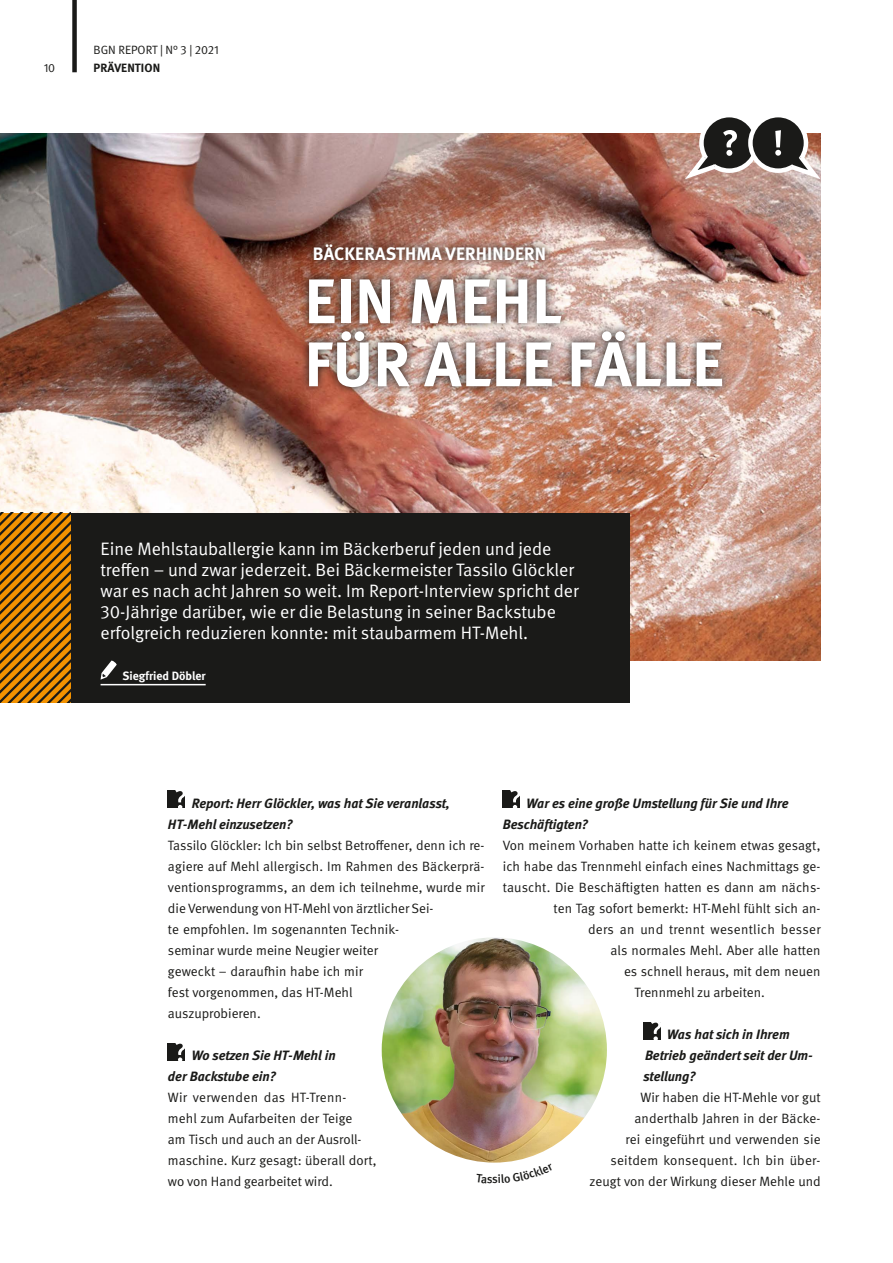
<style>
.page{position:relative;width:893px;height:1263px;background:#fff}
.page>*{position:absolute;margin:0;border:0;box-sizing:border-box;transform-origin:0 0}
.t1{font:700 63px/63px "DGUV Meta";letter-spacing:.01em;color:#fff}
.t2{font:18px/21px "DGUV Meta";color:#fff}
.t3{font:700 18px "DGUV Meta";letter-spacing:.01em;color:#fff}
.t4{font:13.5px/21px "DGUV Meta";letter-spacing:.005em;color:#1a1a18}
.t5{font:italic 700 13.5px/21px "DGUV Meta";color:#1a1a18}
.t6{font:13.5px "DGUV Meta";letter-spacing:.025em;color:#1a1a18}
.t7{font:12px "DGUV Meta";color:#1a1a18}
.t8{font:700 12px "DGUV Meta";color:#fff}
.t9{font:700 12px "DGUV Meta";letter-spacing:.01em;color:#1a1a18}
.t10{font:500 12px "DGUV Meta";color:#1a1a18}
</style>
<div class="page">
<img style="left:0;top:134px;width:821px;height:526px">
<div style="left:71px;top:513px;width:558px;height:189px;background:#1a1a18"></div>
<hr style="left:101px;top:684px;width:105px;height:1px;background:#fff">
<svg style="left:101px;top:660px;width:16px;height:20px"></svg>
<svg style="left:0;top:513px;width:71px;height:190px;background:#ac6b07"></svg>
<img style="left:300px;top:236px;width:431px;height:160px">
<div style="left:168px;top:790px;width:17px;height:17px;background:#1a1a18"></div>
<svg style="left:175px;top:790px;width:10px;height:17px"></svg>
<div style="left:168px;top:1043px;width:17px;height:17px;background:#1a1a18"></div>
<svg style="left:175px;top:1043px;width:10px;height:17px"></svg>
<div style="left:503px;top:790px;width:17px;height:17px;background:#1a1a18"></div>
<svg style="left:510px;top:790px;width:10px;height:17px"></svg>
<div style="left:643px;top:1022px;width:17px;height:17px;background:#1a1a18"></div>
<svg style="left:651px;top:1022px;width:9px;height:17px"></svg>
<img style="left:382px;top:937px;width:225px;height:225px;border-radius:113px">
<svg style="left:701px;top:115px;width:56px;height:56px"></svg>
<div style="left:699px;top:113px;width:60px;height:60px;border:4px solid #fff;border-radius:50%"></div>
<svg style="left:750px;top:115px;width:56px;height:56px"></svg>
<div style="left:748px;top:113px;width:60px;height:60px;border:4px solid #fff;border-radius:50%"></div>
<svg style="left:679px;top:130px;width:58px;height:54px"></svg>
<svg style="left:775px;top:130px;width:46px;height:54px"></svg>
<div style="left:72px;top:0;width:5px;height:72px;background:#1a1a18"></div>
<p class="t7" style="left:94px;top:43px;width:127px">BGN REPORT | N° 3 | 2021</p>
<p class="t7" style="left:44px;top:61px;width:13px">10</p>
<p class="t9" style="left:94px;top:61px;width:68px">PRÄVENTION</p>
<h2 class="t3" style="left:313px;top:243px;width:235px">BÄCKERASTHMA VERHINDERN</h2>
<h1 class="t1" style="left:305px;top:272px;width:420px">EIN MEHL<br>FÜR ALLE FÄLLE</h1>
<p class="t2" style="left:101px;top:539px;width:480px">Eine Mehlstauballergie kann im Bäckerberuf jeden und jede treffen – und zwar jederzeit. Bei Bäckermeister Tassilo Glöckler war es nach acht Jahren so weit. Im Report-Interview spricht der 30-Jährige darüber, wie er die Belastung in seiner Backstube erfolgreich reduzieren konnte: mit staubarmem HT-Mehl.</p>
<p class="t8" style="left:123px;top:668px;width:85px">Siegfried Döbler</p>
<p class="t5" style="left:168px;top:793px;width:283px;text-indent:24px">Report: Herr Glöckler, was hat Sie veranlasst,<br>HT-Mehl einzusetzen?</p>
<p class="t4" style="left:168px;top:835px;width:318px">Tassilo Glöckler: Ich bin selbst Betroffener, denn ich re&shy;agiere auf Mehl allergisch. Im Rahmen des Bäckerprä&shy;ventionsprogramms, an dem ich teilnehme, wurde mir die Verwendung von HT-Mehl von ärztlicher Sei-<br>te empfohlen. Im sogenannten Technik-<br>seminar wurde meine Neugier weiter<br>geweckt – daraufhin habe ich mir<br>fest vorgenommen, das HT-Mehl<br>auszuprobieren.</p>
<p class="t5" style="left:168px;top:1045px;width:169px;text-indent:24px">Wo setzen Sie HT-Mehl in der Backstube ein?</p>
<p class="t4" style="left:168px;top:1087px;width:210px">Wir verwenden das HT-Trenn&shy;mehl zum Aufarbeiten der Teige<br>am Tisch und auch an der Ausroll&shy;maschine. Kurz gesagt: überall dort, wo von Hand gearbeitet wird.</p>
<p class="t5" style="left:503px;top:793px;width:287px;text-indent:24px">War es eine große Umstellung für Sie und Ihre<br>Beschäftigten?</p>
<p class="t4" style="left:503px;top:835px;width:319px">Von meinem Vorhaben hatte ich keinem etwas gesagt,</p>
<p class="t4" style="left:503px;top:856px;width:319px">ich habe das Trennmehl einfach eines Nachmittags ge-</p>
<p class="t4" style="left:503px;top:877px;width:319px">tauscht. Die Beschäftigten hatten es dann am nächs-</p>
<p class="t4" style="left:553px;top:898px;width:269px">ten Tag sofort bemerkt: HT-Mehl fühlt sich an-</p>
<p class="t6" style="left:588px;top:921px;width:234px">ders an und trennt wesentlich besser</p>
<p class="t4" style="left:610px;top:940px;width:212px">als normales Mehl. Aber alle hatten</p>
<p class="t4" style="left:624px;top:961px;width:198px">es schnell heraus, mit dem neuen</p>
<p class="t4" style="left:634px;top:982px;width:132px">Trennmehl zu arbeiten.</p>
<p class="t5" style="left:643px;top:1024px;width:171px;text-indent:24px">Was hat sich in Ihrem<br>Betrieb geändert seit der Um&shy;stellung?</p>
<p class="t4" style="left:589px;top:1087px;width:233px;text-align:right">Wir haben die HT-Mehle vor gut anderthalb Jahren in der Bäcke-<br>rei eingeführt und verwenden sie seitdem konsequent. Ich bin über&shy;zeugt von der Wirkung dieser Mehle und</p>
<p class="t10" style="left:492px;top:1172px;width:7px">s</p>
</div>
